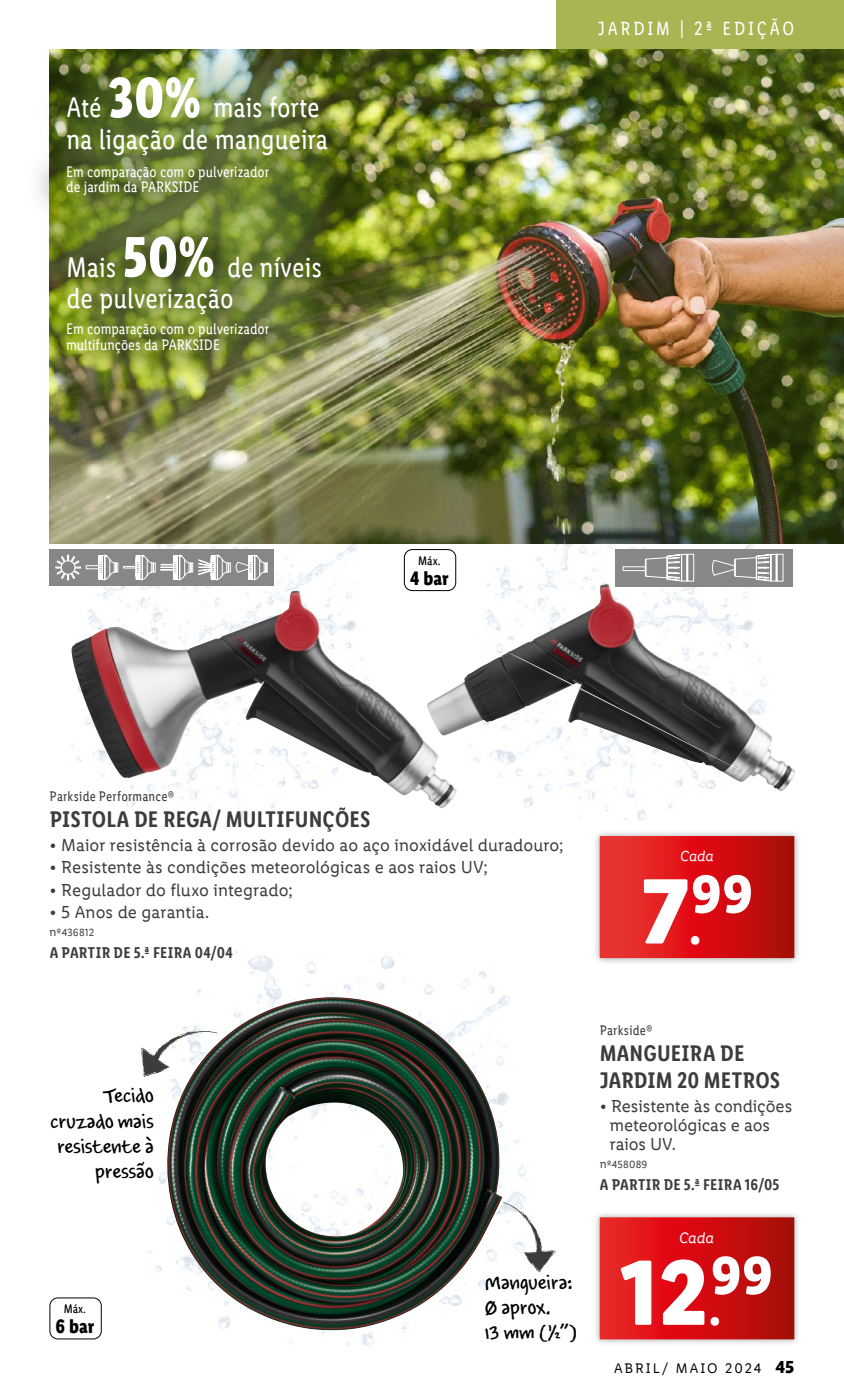
<style>
.page{position:relative;width:844px;height:1389px;background:#fff}
.page>*{position:absolute;margin:0;border:0;box-sizing:border-box;transform-origin:0 0}
.t1{font:700 93.1px "Lidl Font Pro";color:#fff}
.t2{font:700 54.07px "Lidl Font Pro";color:#fff}
.t3{font:28.7px/31.5px "Lidl Font Cond Pro";color:#fff}
.t4{font:600 22.75px/26.2px "Lidl Font Cond Pro";letter-spacing:.005em;color:#3c3c3b}
.t5{font:21px/25.2px "Louisville Script";letter-spacing:-.005em;color:#000}
.t6{font:700 19.6px "Lidl Font Cond Pro";color:#000}
.t7{font:19.25px "Lidl Font Cond Pro";letter-spacing:.14em;color:#fff}
.t8{font:17.5px/19.2px "Lidl Font Pro";color:#3c3c3b}
.t9{font:600 15.75px "Lidl Font Cond Pro";letter-spacing:.02em;color:#3c3c3b}
.t10{font:15.4px/15.8px "Lidl Font Cond Pro";color:#fff}
.t11{font:italic 15.22px "Lidl Font Pro";color:#fff}
.t12{font:italic 14.7px "Lidl Font Pro";color:#fff}
.t13{font:14px "Lidl Font Cond Pro";letter-spacing:.015em;color:#3c3c3b}
.t14{font:14px "Lidl Font Pro";letter-spacing:.14em;color:#000}
.t15{font:12.6px "Lidl Font Cond Pro";color:#000}
.t16{font:10.5px "Lidl Font Pro";letter-spacing:.02em;color:#3c3c3b}
.s1{font-weight:700;font-size:57.4px}
.s2{font-size:12.25px}
.s3{font-size:46.55px}
.s4{font-weight:700;font-size:17.5px}
</style>
<div class="page">
<div style="left:556px;top:0;width:287px;height:50px;background:#a8b552"></div>
<img style="left:148px;top:950px;width:408px;height:396px">
<img style="left:430px;top:543px;width:370px;height:277px">
<img style="left:49px;top:480px;width:354px;height:340px">
<div style="left:593px;top:830px;width:207px;height:134px;background:#000;opacity:.15"></div>
<svg style="left:599px;top:836px;width:195px;height:122px;background:#d51b1c"></svg>
<img style="left:71px;top:591px;width:316px;height:193px">
<img style="left:50px;top:50px;width:793px;height:493px">
<div style="left:50px;top:549px;width:224px;height:37px;background:#878787"></div>
<svg style="left:56px;top:555px;width:212px;height:26px"></svg>
<div style="left:615px;top:549px;width:85px;height:37px;background:#878787"></div>
<div style="left:622px;top:567px;width:23px;height:4px;border:1px solid #fff"></div>
<svg style="left:645px;top:554px;width:49px;height:28px"></svg>
<div style="left:699px;top:549px;width:93px;height:37px;background:#878787"></div>
<svg style="left:712px;top:554px;width:71px;height:28px"></svg>
<img style="left:427px;top:584px;width:368px;height:208px">
<div style="left:594px;top:1212px;width:205px;height:133px;background:#000;opacity:.15"></div>
<svg style="left:599px;top:1217px;width:195px;height:122px;background:#d01517"></svg>
<img style="left:166px;top:997px;width:336px;height:334px">
<div style="left:49px;top:1297px;width:53px;height:42px;border:1px solid #000;border-radius:8px"></div>
<div style="left:404px;top:550px;width:51px;height:41px;background:#fff;border-radius:8px"></div>
<div style="left:404px;top:549px;width:52px;height:42px;border:1px solid #000;border-radius:8px"></div>
<svg style="left:141px;top:1031px;width:77px;height:46px"></svg>
<svg style="left:502px;top:1202px;width:53px;height:71px"></svg>
<img style="left:50px;top:50px;width:284px;height:393px">
<div style="left:27px;top:60px;width:301px;height:119px;background:#000;opacity:.1"></div>
<svg style="left:27px;top:150px;width:242px;height:68px;background:#778843"></svg>
<div style="left:67px;top:220px;width:284px;height:109px;background:#000;opacity:.75"></div>
<div style="left:61px;top:318px;width:233px;height:59px;background:#000;opacity:.75"></div>
<h3 class="t3" style="left:66px;top:92px;width:263px">Até <span class="s1">30%</span> mais forte na ligação de mangueira</h3>
<p class="t10" style="left:66px;top:163px;width:205px">Em comparação com o pulverizador de jardim da PARKSIDE</p>
<h3 class="t3" style="left:66px;top:251px;width:257px">Mais <span class="s1">50%</span> de níveis de pulverização</h3>
<p class="t10" style="left:66px;top:321px;width:205px">Em comparação com o pulverizador multifunções da PARKSIDE</p>
<p class="t15" style="left:418px;top:553px;width:24px">Máx.</p>
<p class="t6" style="left:410px;top:566px;width:40px">4 bar</p>
<p class="t7" style="left:597px;top:17px;width:198px">JARDIM | 2ª EDIÇÃO</p>
<p class="t13" style="left:50px;top:788px;width:126px">Parkside Performance®</p>
<h3 class="t4" style="left:50px;top:806px;width:322px">PISTOLA DE REGA/ MULTIFUNÇÕES</h3>
<p class="t8" style="left:50px;top:836px;width:515px">• Maior resistência à corrosão devido ao aço inoxidável duradouro;</p>
<p class="t8" style="left:50px;top:858px;width:440px">• Resistente às condições meteorológicas e aos raios UV;</p>
<p class="t8" style="left:50px;top:880px;width:245px">• Regulador do fluxo integrado;</p>
<p class="t8" style="left:50px;top:902px;width:161px">• 5 Anos de garantia.</p>
<p class="t16" style="left:50px;top:926px;width:46px"><span class="s2">n</span>º436812</p>
<p class="t9" style="left:50px;top:943px;width:185px">A PARTIR DE 5.ª FEIRA 04/04</p>
<p class="t12" style="left:680px;top:847px;width:35px">Cada</p>
<h1 class="t1" style="left:640px;top:854px;width:62px">7<span class="s3">.</span></h1>
<h2 class="t2" style="left:690px;top:861px;width:64px">99</h2>
<p class="t5" style="left:50px;top:1083px;width:105px;text-align:right">Tecido cruzado mais resistente à pressão</p>
<p class="t15" style="left:64px;top:1302px;width:24px">Máx.</p>
<p class="t6" style="left:56px;top:1315px;width:40px">6 bar</p>
<p class="t5" style="left:484px;top:1270px;width:94px">Mangueira:<br>Ø aprox.<br>13 mm (½”)</p>
<p class="t13" style="left:599px;top:1022px;width:54px">Parkside®</p>
<h3 class="t4" style="left:599px;top:1040px;width:182px">MANGUEIRA DE<br>JARDIM 20 METROS</h3>
<p class="t8" style="left:609px;top:1096px;width:184px;text-indent:-10px">• Resistente às condições meteorológicas e aos raios UV.</p>
<p class="t16" style="left:599px;top:1159px;width:49px"><span class="s2">n</span>º458089</p>
<p class="t9" style="left:599px;top:1176px;width:181px">A PARTIR DE 5.ª FEIRA 16/05</p>
<p class="t11" style="left:678px;top:1229px;width:36px">Cada</p>
<h1 class="t1" style="left:619px;top:1236px;width:103px">12<span class="s3">.</span></h1>
<h2 class="t2" style="left:710px;top:1242px;width:64px">99</h2>
<p class="t14" style="left:614px;top:1360px;width:182px">ABRIL/ MAIO 2024 <span class="s4">45</span></p>
</div>
